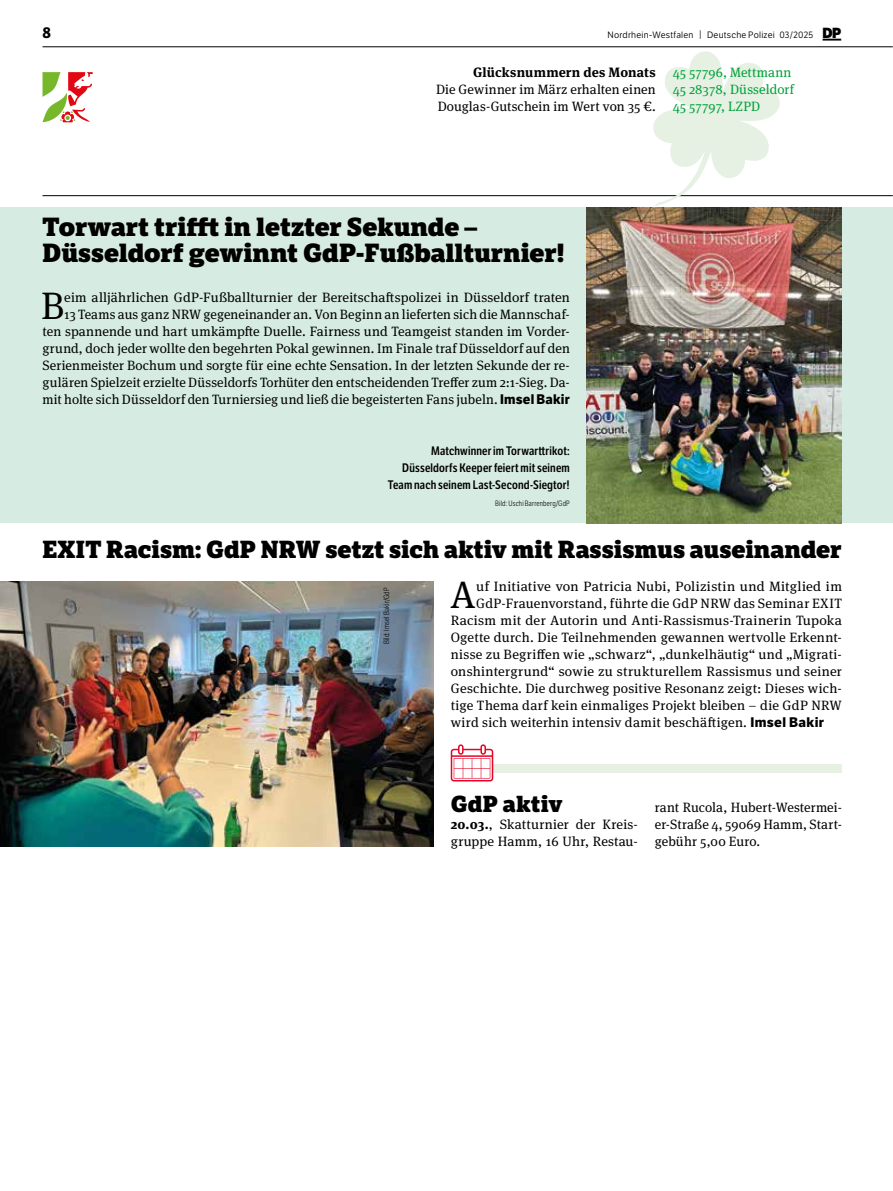
<style>
.page{position:relative;width:893px;height:1191px;background:#fff}
.page>*{position:absolute;margin:0;border:0;box-sizing:border-box;transform-origin:0 0}
.t1{font:38.25px "Meta Serif Pro";color:#000}
.t2{font:800 25.5px/26.2px "LFT Etica Sheriff";letter-spacing:-.005em;color:#000}
.t3{font:800 24px "LFT Etica Sheriff";letter-spacing:-.005em;color:#000}
.t4{font:800 22.5px "LFT Etica Sheriff";letter-spacing:.005em;color:#000}
.t5{font:700 15px "LFT Etica";color:#000}
.t6{font:13.5px/17px "Meta Serif Pro";letter-spacing:.01em;color:#000}
.t7{font:13.5px "Meta Serif Pro";letter-spacing:.01em;color:#000;scale:1.04 1}
.t8{font:13.5px/17px "Meta Serif Pro";letter-spacing:.01em;color:#00a13a}
.t9{font:700 13.5px "Meta Serif Pro";letter-spacing:.005em;color:#000}
.t10{font:600 12px/17px "LFT Etica Condensed";letter-spacing:.015em;color:#000;text-align:right}
.t11{font:9px "LFT Etica Bk";letter-spacing:.025em;color:#000}
.t12{font:8.4px "Weidemann";color:#000;scale:.23 1}
.t13{font:300 7.5px "LFT Etica Condensed";letter-spacing:.025em;color:#000}
.s1{font-size:9.3px}
.s2{font-family:"LFT Etica XB";font-size:14.25px}
.s3{font-family:"LFT Etica";font-weight:700}
.s4{font-weight:700}
</style>
<div class="page">
<hr style="left:43px;top:195px;width:850px;height:1px;background:#000">
<hr style="left:43px;top:47px;width:850px;height:1px;background:#000">
<svg style="left:822px;top:39px;width:19px;height:2px"></svg>
<svg style="left:43px;top:72px;width:50px;height:50px"></svg>
<div style="left:0;top:207px;width:893px;height:316px;background:#d6ebe2"></div>
<svg style="left:652px;top:51px;width:128px;height:155px"></svg>
<img style="left:587px;top:207px;width:255px;height:316px">
<div style="left:456px;top:764px;width:386px;height:8px;background:#e6f1e3"></div>
<svg style="left:451px;top:744px;width:42px;height:37px"></svg>
<img style="left:0;top:581px;width:434px;height:265px">
<p class="t5" style="left:43px;top:23px;width:10px">8</p>
<p class="t11" style="left:608px;top:29px;width:235px">Nordrhein-Westfalen <span class="s1">|</span> Deutsche Polizei 03/2025 <span class="s2">DP</span></p>
<p class="t9" style="left:473px;top:61px;width:184px">Glücksnummern des Monats</p>
<p class="t6" style="left:436px;top:80px;width:221px">Die Gewinner im März erhalten einen<br>Douglas-Gutschein im Wert von 35 €.</p>
<p class="t12" style="left:660px;top:30px;width:517px">_2L4AZ_nrw04-20abbildung15.pdf; s1; (32.21 x 39.11 mm); 11.Mar 2020 10:17:44; PDF-CMYK ab 150dpi für Prinergy; L. N. Schaffrath DruckMedien</p>
<p class="t8" style="left:673px;top:63px;width:123px">45 57796, Mettmann<br>45 28378, Düsseldorf<br>45 57797, LZPD</p>
<h2 class="t2" style="left:43px;top:213px;width:524px">Torwart trifft in letzter Sekunde –<br>Düsseldorf gewinnt GdP-Fußballturnier!</h2>
<h1 class="t1" style="left:41px;top:278px;width:25px">B</h1>
<p class="t6" style="left:43px;top:288px;width:529px;text-align:right">eim alljährlichen GdP-Fußballturnier der Bereitschaftspolizei in Düsseldorf traten<br>13 Teams aus ganz NRW gegeneinander an. Von Beginn an lieferten sich die Mannschaf&shy;ten spannende und hart umkämpfte Duelle. Fairness und Teamgeist standen im Vorder&shy;grund, doch jeder wollte den begehrten Pokal gewinnen. Im Finale traf Düsseldorf auf den Serienmeister Bochum und sorgte für eine echte Sensation. In der letzten Sekunde der re&shy;gulären Spielzeit erzielte Düsseldorfs Torhüter den entscheidenden Treffer zum 2:1-Sieg. Da&shy;mit holte sich Düsseldorf den Turniersieg und ließ die begeisterten Fans jubeln. <span class="s3">Imsel Bakir</span></p>
<p class="t10" style="left:388px;top:443px;width:183px">Matchwinner im Torwarttrikot:<br>Düsseldorfs Keeper feiert mit seinem<br>Team nach seinem Last-Second-Siegtor!</p>
<p class="t13" style="left:495px;top:499px;width:76px">Bild: Uschi Barrenberg/GdP</p>
<h3 class="t3" style="left:43px;top:534px;width:801px">EXIT Racism: GdP NRW setzt sich aktiv mit Rassismus auseinander</h3>
<h1 class="t1" style="left:450px;top:567px;width:27px">A</h1>
<p class="t7" style="left:476px;top:577px;width:353px">uf Initiative von Patricia Nubi, Polizistin und Mitglied im</p>
<p class="t13" style="left:382px;top:644px;width:58px;rotate:-90deg">Bild: Imsel Bakir/GdP</p>
<p class="t6" style="left:476px;top:594px;width:367px">GdP-Frauenvorstand, führte die GdP NRW das Seminar EXIT</p>
<p class="t7" style="left:451px;top:611px;width:378px">Racism mit der Autorin und Anti-Rassismus-Trainerin Tupoka</p>
<p class="t6" style="left:451px;top:628px;width:393px">Ogette durch. Die Teilnehmenden gewannen wertvolle Erkennt-</p>
<p class="t6" style="left:451px;top:645px;width:393px">nisse zu Begriffen wie „schwarz“, „dunkelhäutig“ und „Migrati-</p>
<p class="t6" style="left:451px;top:662px;width:393px">onshintergrund“ sowie zu strukturellem Rassismus und seiner</p>
<p class="t6" style="left:451px;top:679px;width:393px">Geschichte. Die durchweg positive Resonanz zeigt: Dieses wich-</p>
<p class="t6" style="left:451px;top:696px;width:393px">tige Thema darf kein einmaliges Projekt bleiben – die GdP NRW</p>
<p class="t6" style="left:451px;top:713px;width:375px">wird sich weiterhin intensiv damit beschäftigen. <span class="s3">Imsel Bakir</span></p>
<h3 class="t4" style="left:451px;top:789px;width:113px">GdP aktiv</h3>
<p class="t6" style="left:451px;top:815px;width:189px"><span class="s4">20.03.</span>, Skatturnier der Kreis&shy;gruppe Hamm, 16 Uhr, Restau-</p>
<p class="t6" style="left:655px;top:798px;width:189px;text-align:justify">rant Rucola, Hubert-Westermei&shy;er-Straße 4, 59069 Hamm, Start&shy;gebühr 5,00 Euro.</p>
</div>
